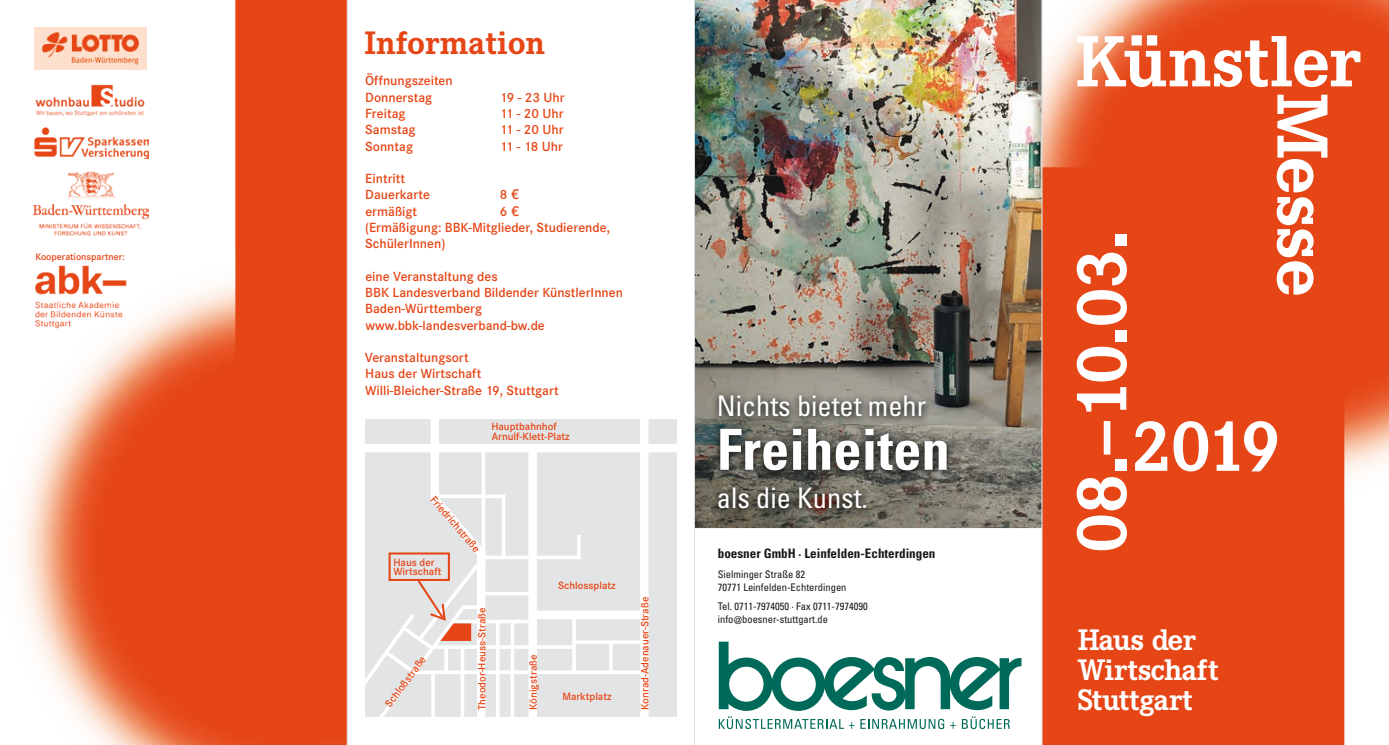
<style>
.page{position:relative;width:1389px;height:745px;background:#fff}
.page>*{position:absolute;margin:0;border:0;box-sizing:border-box;transform-origin:0 0}
.t1{font:700 75.38px "Corporate E";letter-spacing:-.02em;color:#fff}
.t2{font:700 75px "Corporate E";letter-spacing:-.005em;color:#fff}
.t3{font:700 condensed 56.62px "Univers LT Std";color:#fff}
.t4{font:700 33.75px "Corporate E";color:#e64515}
.t5{font:700 30.88px/29.8px "Corporate E";letter-spacing:-.015em;color:#fff}
.t6{font:condensed 28.38px "Univers LT Std";color:#fff}
.t7{font:600 13.75px/16.2px "Corporate S";color:#e64515}
.t8{font:700 condensed 13.12px "Univers LT Std";color:#1a171c}
.t9{font:600 11px/9.6px "Corporate S";color:#e64515}
.t10{font:condensed 10.5px/13.1px "Univers LT Std";color:#1a171c}
.t11{font:600 10px "Corporate S";color:#e64515}
.s1{font-family:"Helvetica Neue LT Com";font-weight:500}
</style>
<div class="page">
<img style="left:695px;top:0;width:347px;height:527px">
<svg style="left:719px;top:641px;width:302px;height:69px"></svg>
<svg style="left:719px;top:716px;width:225px;height:12px"></svg>
<svg style="left:950px;top:722px;width:6px;height:6px"></svg>
<svg style="left:962px;top:716px;width:48px;height:12px"></svg>
<img style="left:711px;top:388px;width:244px;height:129px">
<div style="left:365px;top:419px;width:312px;height:297px;background:#e3e4e5"></div>
<hr style="left:414px;top:670px;width:229px;height:3px;background:#fff">
<div style="left:365px;top:443px;width:312px;height:9px;background:#fff"></div>
<div style="left:640px;top:419px;width:9px;height:297px;background:#fff"></div>
<div style="left:533px;top:610px;width:111px;height:8px;background:#fff"></div>
<hr style="left:573px;top:640px;width:69px;height:3px;background:#fff">
<hr style="left:609px;top:641px;width:4px;height:30px;background:#fff">
<svg style="left:365px;top:419px;width:218px;height:297px"></svg>
<img style="left:19px;top:0;width:328px;height:744px">
<img style="left:25px;top:260px;width:108px;height:76px">
<img style="left:35px;top:84px;width:112px;height:31px">
<img style="left:33px;top:171px;width:115px;height:66px">
<img style="left:35px;top:27px;width:112px;height:43px">
<img style="left:35px;top:127px;width:113px;height:31px">
<img style="left:1043px;top:0;width:346px;height:744px">
<div style="left:1104px;top:421px;width:6px;height:33px;border:2px solid #fff"></div>
<hr style="left:347px;top:0;width:1px;height:744px;background:#d9dadb">
<hr style="left:694px;top:0;width:1px;height:744px;background:#d9dadb">
<hr style="left:1042px;top:0;width:1px;height:744px;background:#d9dadb">
<p class="t11" style="left:35px;top:250px;width:91px">Kooperationspartner:</p>
<h3 class="t4" style="left:364px;top:23px;width:182px">Information</h3>
<p class="t7" style="left:365px;top:73px;width:89px">Öffnungszeiten<br>Donnerstag</p>
<p class="t7" style="left:500px;top:89px;width:66px">19 - 23 Uhr</p>
<p class="t7" style="left:365px;top:105px;width:42px">Freitag</p>
<p class="t7" style="left:500px;top:105px;width:65px">11 - 20 Uhr</p>
<p class="t7" style="left:365px;top:122px;width:52px">Samstag</p>
<p class="t7" style="left:500px;top:122px;width:65px">11 - 20 Uhr</p>
<p class="t7" style="left:365px;top:138px;width:49px">Sonntag</p>
<p class="t7" style="left:500px;top:138px;width:65px">11 - 18 Uhr</p>
<p class="t7" style="left:365px;top:170px;width:66px">Eintritt<br>Dauerkarte</p>
<p class="t7" style="left:500px;top:187px;width:20px">8 <span class="s1">€</span></p>
<p class="t7" style="left:365px;top:203px;width:246px;text-indent:135px">6 <span class="s1">€<br></span>(Ermäßigung: BBK-Mitglieder, Studierende,<br>SchülerInnen)</p>
<p class="t7" style="left:365px;top:268px;width:259px">eine Veranstaltung des<br>BBK Landesverband Bildender KünstlerInnen<br>Baden-Württemberg www.bbk-landesverband-bw.de</p>
<p class="t7" style="left:365px;top:349px;width:195px">Veranstaltungsort<br>Haus der Wirtschaft<br>Willi-Bleicher-Straße 19, Stuttgart</p>
<p class="t7" style="left:365px;top:203px;width:53px">ermäßigt</p>
<p class="t9" style="left:491px;top:422px;width:67px">Hauptbahnhof</p>
<p class="t9" style="left:492px;top:432px;width:79px">Arnulf-Klett-Platz</p>
<p class="t9" style="left:436px;top:494px;width:71px;rotate:49deg">Friedrichstraße</p>
<p class="t9" style="left:393px;top:557px;width:50px">Haus der<br>Wirtschaft</p>
<p class="t9" style="left:384px;top:702px;width:62px;rotate:-53deg">Schloßstraße</p>
<p class="t9" style="left:477px;top:709px;width:104px;rotate:-90deg">Theodor-Heuss-Straße</p>
<p class="t9" style="left:558px;top:580px;width:59px">Schlossplatz</p>
<p class="t9" style="left:529px;top:709px;width:57px;rotate:-90deg">Königstraße</p>
<p class="t9" style="left:562px;top:690px;width:51px">Marktplatz</p>
<p class="t9" style="left:640px;top:709px;width:114px;rotate:-90deg">Konrad-Adenauer-Straße</p>
<h3 class="t6" style="left:717px;top:388px;width:211px">Nichts bietet mehr</h3>
<h3 class="t3" style="left:717px;top:414px;width:234px">Freiheiten</h3>
<h3 class="t6" style="left:717px;top:479px;width:153px">als die Kunst.</h3>
<p class="t8" style="left:718px;top:544px;width:219px">boesner GmbH · Leinfelden-Echterdingen</p>
<p class="t10" style="left:718px;top:567px;width:130px">Sielminger Straße 82<br>70771 Leinfelden-Echterdingen</p>
<p class="t10" style="left:718px;top:599px;width:151px">Tel. 0711-7974050 · Fax 0711-7974090 info@boesner-stuttgart.de</p>
<h2 class="t2" style="left:1076px;top:19px;width:286px">Künstler</h2>
<h2 class="t2" style="left:1345px;top:93px;width:206px;rotate:90deg">Messe</h2>
<h1 class="t1" style="left:1059px;top:552px;width:322px;rotate:-90deg">08.–10.03.</h1>
<h1 class="t1" style="left:1132px;top:403px;width:150px">2019</h1>
<h3 class="t5" style="left:1078px;top:624px;width:142px">Haus der<br>Wirtschaft<br>Stuttgart</h3>
</div>
